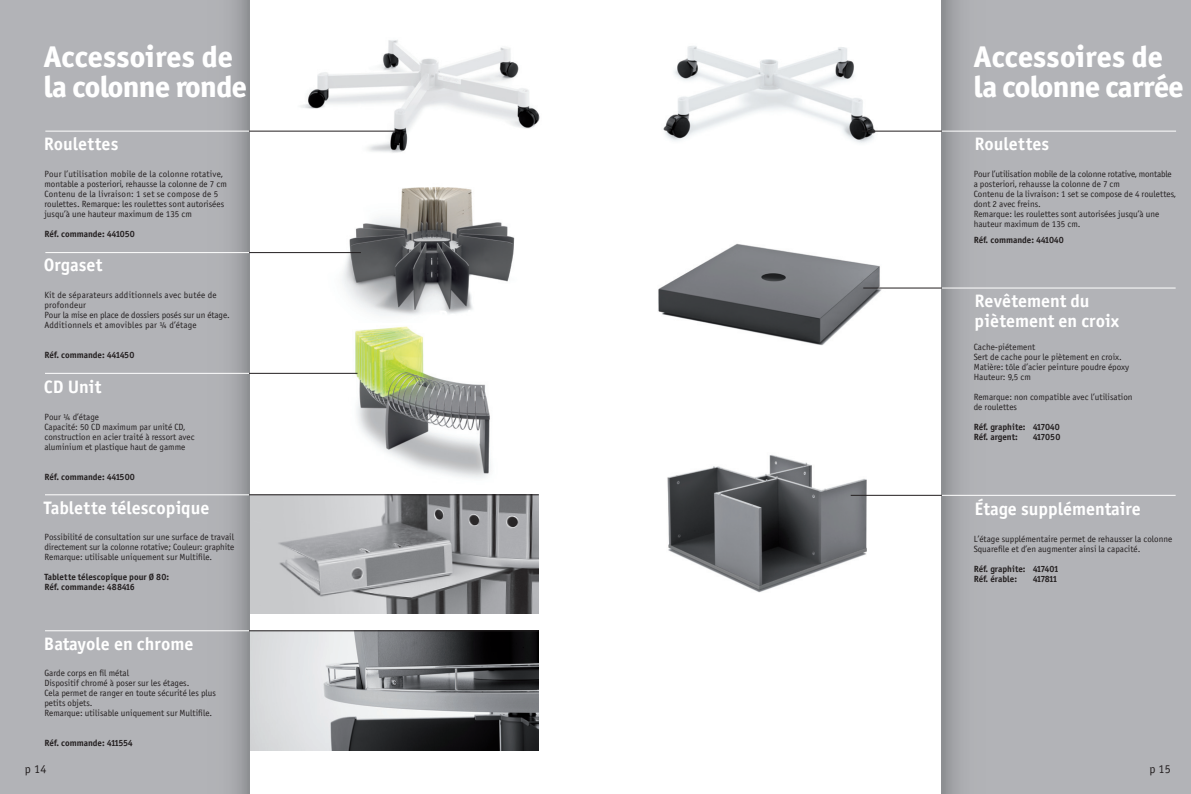
<style>
.page{position:relative;width:1191px;height:794px;background:#fff}
.page>*{position:absolute;margin:0;border:0;box-sizing:border-box;transform-origin:0 0}
.t1{font:30px/30px "Officina Sans Extra Bold TT";letter-spacing:-.005em;color:#fff}
.t2{font:18px/20px "Officina Sans Bold TT";color:#fff}
.t3{font:12px "Officina Sans Book TT";color:#231f20}
.t4{font:9px/10px "Officina Sans Book TT";color:#231f20}
.t5{font:9px/10px "Officina Sans Bold TT";color:#231f20}
.t6{font:9px/10px "Officina Sans Book TT";letter-spacing:.02em;color:#231f20}
</style>
<div class="page">
<img style="left:663px;top:46px;width:249px;height:97px">
<img style="left:658px;top:243px;width:281px;height:103px">
<img style="left:286px;top:40px;width:254px;height:113px">
<img style="left:272px;top:326px;width:219px;height:153px">
<img style="left:322px;top:187px;width:193px;height:129px">
<img style="left:249px;top:631px;width:290px;height:119px">
<img style="left:249px;top:495px;width:290px;height:119px">
<div style="left:0;top:0;width:249px;height:794px;background:#b2b3b7"></div>
<div style="left:206px;top:0;width:43px;height:794px;background:linear-gradient(to right,#b8b9bd,#9a9b9f)"></div>
<div style="left:942px;top:0;width:249px;height:794px;background:#b2b3b7"></div>
<div style="left:942px;top:0;width:44px;height:794px;background:linear-gradient(to right,#98999d,#b8b8bc)"></div>
<hr style="left:45px;top:131px;width:204px;height:1px;background:#fff">
<hr style="left:45px;top:252px;width:204px;height:1px;background:#fff">
<hr style="left:249px;top:252px;width:112px;height:1px;background:#231f20">
<hr style="left:249px;top:131px;width:148px;height:1px;background:#231f20">
<hr style="left:863px;top:288px;width:78px;height:1px;background:#231f20">
<hr style="left:861px;top:131px;width:80px;height:1px;background:#231f20">
<hr style="left:941px;top:287px;width:234px;height:1px;background:#fff">
<hr style="left:45px;top:373px;width:204px;height:1px;background:#fff">
<hr style="left:941px;top:495px;width:234px;height:1px;background:#fff">
<hr style="left:45px;top:494px;width:204px;height:1px;background:#fff">
<hr style="left:45px;top:630px;width:204px;height:1px;background:#fff">
<hr style="left:941px;top:131px;width:235px;height:1px;background:#fff">
<hr style="left:249px;top:494px;width:290px;height:1px;background:#231f20">
<hr style="left:249px;top:630px;width:290px;height:1px;background:#231f20">
<hr style="left:249px;top:373px;width:108px;height:1px;background:#231f20">
<img style="left:667px;top:455px;width:247px;height:138px">
<hr style="left:850px;top:495px;width:91px;height:1px;background:#231f20">
<h1 class="t1" style="left:43px;top:41px;width:205px">Accessoires de la colonne ronde</h1>
<h1 class="t1" style="left:973px;top:41px;width:212px">Accessoires de la colonne carrée</h1>
<h2 class="t2" style="left:44px;top:134px;width:76px">Roulettes</h2>
<p class="t4" style="left:44px;top:169px;width:184px">Pour l’utilisation mobile de la colonne rotative, montable a posteriori, rehausse la colonne de 7 cm Contenu de la livraison: 1 set se compose de 5 roulettes. Remarque: les roulettes sont autorisées jusqu’à une hauteur maximum de 135 cm</p>
<p class="t5" style="left:44px;top:228px;width:92px">Réf. commande: 441050</p>
<h2 class="t2" style="left:44px;top:255px;width:60px">Orgaset</h2>
<p class="t6" style="left:44px;top:290px;width:187px">Kit de séparateurs additionnels avec butée de profondeur<br>Pour la mise en place de dossiers posés sur un étage.<br>Additionnels et amovibles par ¼ d’étage</p>
<p class="t5" style="left:44px;top:350px;width:91px">Réf. commande: 441450</p>
<h2 class="t2" style="left:44px;top:377px;width:59px">CD Unit</h2>
<p class="t4" style="left:44px;top:411px;width:152px">Pour ¼ d’étage<br>Capacité: 50 CD maximum par unité CD, construction en acier traité à ressort avec aluminium et plastique haut de gamme</p>
<p class="t5" style="left:44px;top:471px;width:92px">Réf. commande: 441500</p>
<h2 class="t2" style="left:44px;top:497px;width:167px">Tablette télescopique</h2>
<p class="t4" style="left:44px;top:532px;width:191px;text-align:justify">Possibilité de consultation sur une surface de travail directement sur la colonne rotative; Couleur: graphite Remarque: utilisable uniquement sur Multifile.</p>
<p class="t5" style="left:44px;top:572px;width:126px">Tablette télescopique pour Ø 80:<br>Réf. commande: 488416</p>
<h2 class="t2" style="left:44px;top:633px;width:151px">Batayole en chrome</h2>
<p class="t4" style="left:44px;top:668px;width:173px">Garde corps en fil métal<br>Dispositif chromé à poser sur les étages.<br>Cela permet de ranger en toute sécurité les plus petits objets.<br>Remarque: utilisable uniquement sur Multifile.</p>
<p class="t5" style="left:44px;top:738px;width:90px">Réf. commande: 411554</p>
<h2 class="t2" style="left:974px;top:134px;width:76px">Roulettes</h2>
<p class="t4" style="left:973px;top:169px;width:204px">Pour l’utilisation mobile de la colonne rotative, montable a posteriori, rehausse la colonne de 7 cm<br>Contenu de la livraison: 1 set se compose de 4 roulettes, dont 2 avec freins.<br>Remarque: les roulettes sont autorisées jusqu’à une hauteur maximum de 135 cm.</p>
<p class="t5" style="left:973px;top:234px;width:91px">Réf. commande: 441040</p>
<h2 class="t2" style="left:974px;top:291px;width:146px">Revêtement du piètement en croix</h2>
<p class="t4" style="left:973px;top:342px;width:157px">Cache-piétement<br>Sert de cache pour le piètement en croix.<br>Matière: tôle d’acier peinture poudre époxy<br>Hauteur: 9,5 cm</p>
<p class="t4" style="left:973px;top:392px;width:160px">Remarque: non compatible avec l’utilisation de roulettes</p>
<p class="t5" style="left:973px;top:422px;width:88px">Réf. graphite: 417040<br>Réf. argent:</p>
<p class="t5" style="left:1032px;top:432px;width:29px">417050</p>
<h2 class="t2" style="left:974px;top:498px;width:167px">Étage supplémentaire</h2>
<p class="t4" style="left:973px;top:533px;width:200px">L’étage supplémentaire permet de rehausser la colonne<br>Squarefile et d’en augmenter ainsi la capacité.</p>
<p class="t5" style="left:973px;top:563px;width:86px">Réf. graphite: 417401<br>Réf. érable:</p>
<p class="t5" style="left:1032px;top:573px;width:26px">417811</p>
<h3 class="t3" style="left:25px;top:761px;width:23px">p 14</h3>
<h3 class="t3" style="left:1149px;top:761px;width:23px">p 15</h3>
</div>
